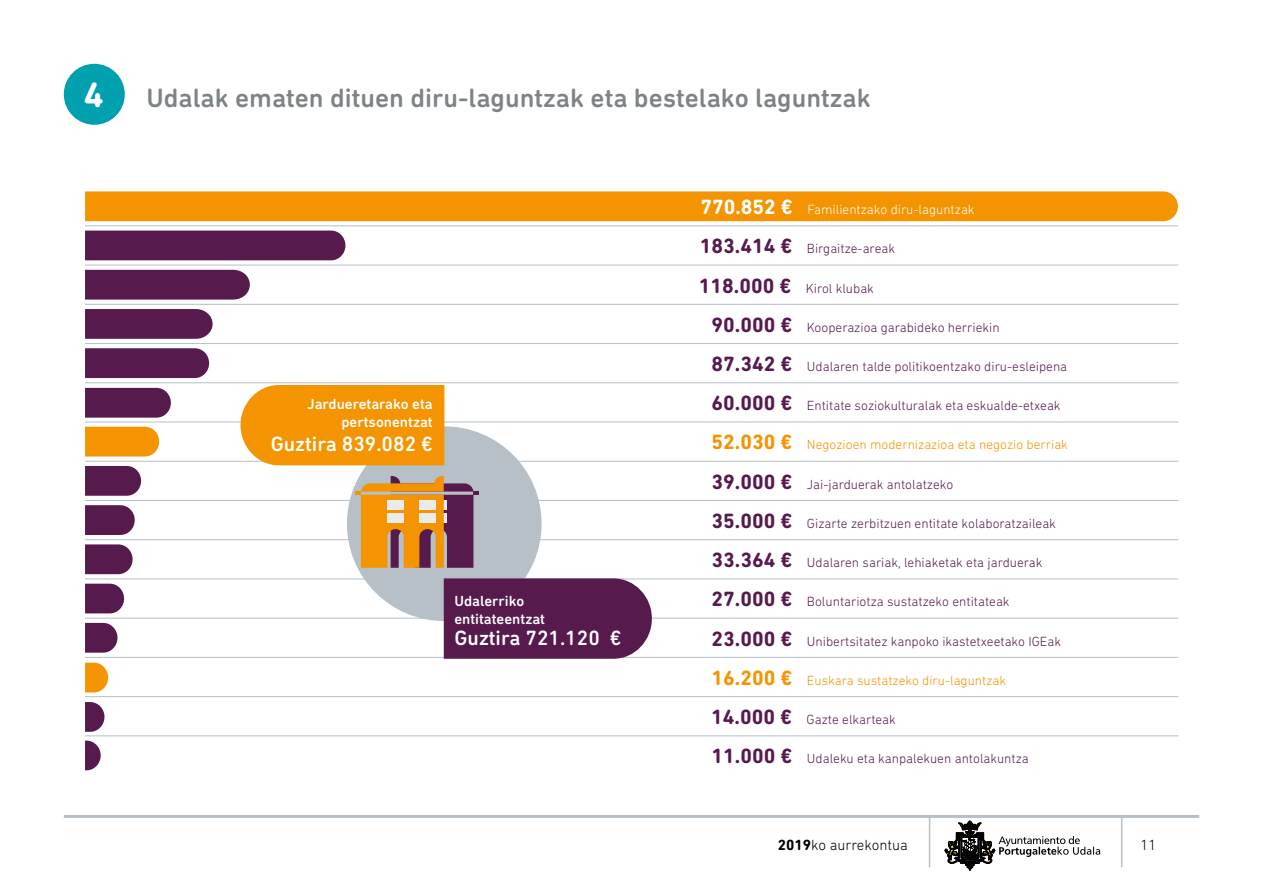
<style>
.page{position:relative;width:1263px;height:893px;background:#fff}
.page>*{position:absolute;margin:0;border:0;box-sizing:border-box;transform-origin:0 0}
.t1{font:500 27px "DIN Next Rounded LT Pro";color:#7d8386}
.t2{font:500 21px "DIN Next Rounded LT Pro";color:#fff}
.t3{font:500 15px/18px "DIN Next Rounded LT Pro";color:#fff;text-align:right}
.t4{font:300 15px "DIN Next Rounded LT Pro";color:#000}
.t5{font:300 13.5px "DIN Next Rounded LT Pro";color:#571a4d}
.t6{font:300 13.5px "DIN Next Rounded LT Pro";color:#f49400}
.t7{font:300 13.5px "DIN Next Rounded LT Pro";color:#fff}
.s1{font-weight:700;font-size:36px;color:#fff}
.s2{font-weight:700;font-size:21px}
.s3{font-weight:700}
</style>
<div class="page">
<hr style="left:64px;top:815px;width:1135px;height:3px;background:#b6c0c6">
<hr style="left:929px;top:816px;width:1px;height:51px;background:#b6c0c6">
<hr style="left:1121px;top:816px;width:1px;height:51px;background:#b6c0c6">
<svg style="left:945px;top:821px;width:155px;height:49px"></svg>
<div style="left:85px;top:191px;width:1093px;height:30px;background:#f49400"></div>
<div style="left:64px;top:64px;width:61px;height:61px;background:#00a0af;border-radius:50%"></div>
<hr style="left:85px;top:735px;width:1093px;height:1px;background:#b6c0c6">
<hr style="left:85px;top:225px;width:1093px;height:1px;background:#b6c0c6">
<hr style="left:85px;top:265px;width:1093px;height:1px;background:#b6c0c6">
<hr style="left:85px;top:304px;width:1093px;height:1px;background:#b6c0c6">
<hr style="left:85px;top:343px;width:1093px;height:1px;background:#b6c0c6">
<hr style="left:85px;top:382px;width:1093px;height:1px;background:#b6c0c6">
<hr style="left:85px;top:422px;width:1093px;height:1px;background:#b6c0c6">
<hr style="left:85px;top:461px;width:1093px;height:1px;background:#b6c0c6">
<hr style="left:85px;top:500px;width:1093px;height:1px;background:#b6c0c6">
<hr style="left:85px;top:579px;width:1093px;height:1px;background:#b6c0c6">
<hr style="left:85px;top:539px;width:1093px;height:1px;background:#b6c0c6">
<hr style="left:85px;top:618px;width:1093px;height:1px;background:#b6c0c6">
<hr style="left:85px;top:657px;width:1093px;height:1px;background:#b6c0c6">
<hr style="left:85px;top:696px;width:1093px;height:1px;background:#b6c0c6">
<div style="left:347px;top:426px;width:195px;height:195px;background:#b6c0c6;border-radius:50%"></div>
<svg style="left:355px;top:476px;width:124px;height:92px"></svg>
<div style="left:419px;top:513px;width:17px;height:10px;background:#e9ebec"></div>
<div style="left:387px;top:513px;width:17px;height:10px;background:#e9ebec"></div>
<div style="left:419px;top:500px;width:17px;height:9px;background:#e9ebec"></div>
<div style="left:387px;top:500px;width:17px;height:9px;background:#e9ebec"></div>
<div style="left:85px;top:231px;width:260px;height:29px;background:#571a4d"></div>
<div style="left:85px;top:270px;width:165px;height:30px;background:#571a4d"></div>
<svg style="left:85px;top:309px;width:128px;height:30px;background:#5d2253"></svg>
<div style="left:85px;top:348px;width:124px;height:30px;background:#571a4d"></div>
<div style="left:241px;top:385px;width:203px;height:80px;background:#f49400"></div>
<div style="left:444px;top:578px;width:208px;height:81px;background:#571a4d"></div>
<div style="left:85px;top:427px;width:74px;height:29px;background:#f49400"></div>
<svg style="left:85px;top:466px;width:56px;height:30px;background:#612858"></svg>
<svg style="left:85px;top:388px;width:86px;height:30px;background:#5f2555"></svg>
<svg style="left:85px;top:505px;width:50px;height:30px"></svg>
<svg style="left:85px;top:544px;width:48px;height:30px"></svg>
<svg style="left:85px;top:584px;width:39px;height:29px"></svg>
<svg style="left:85px;top:623px;width:32px;height:30px"></svg>
<svg style="left:85px;top:663px;width:23px;height:29px"></svg>
<svg style="left:85px;top:702px;width:19px;height:30px"></svg>
<svg style="left:85px;top:741px;width:16px;height:29px"></svg>
<h1 class="t1" style="left:84px;top:82px;width:788px"><span class="s1">4</span> Udalak ematen dituen diru-laguntzak eta bestelako laguntzak</h1>
<p class="t7" style="left:700px;top:202px;width:276px"><span class="s2">770.852 €</span> Familientzako diru-laguntzak</p>
<p class="t5" style="left:700px;top:241px;width:197px"><span class="s2">183.414 €</span> Birgaitze-areak</p>
<p class="t5" style="left:699px;top:280px;width:177px"><span class="s2">118.000 €</span> Kirol klubak</p>
<p class="t5" style="left:712px;top:319px;width:290px"><span class="s2">90.000 €</span> Kooperazioa garabideko herriekin</p>
<p class="t3" style="left:307px;top:395px;width:127px">Jardueretarako eta pertsonentzat</p>
<h2 class="t2" style="left:271px;top:431px;width:164px">Guztira 839.082 €</h2>
<p class="t3" style="left:454px;top:592px;width:92px;text-align:left">Udalerriko entitateentzat</p>
<h2 class="t2" style="left:454px;top:626px;width:169px">Guztira 721.120 €</h2>
<p class="t5" style="left:712px;top:359px;width:357px"><span class="s2">87.342 €</span> Udalaren talde politikoentzako diru-esleipena</p>
<p class="t5" style="left:712px;top:398px;width:350px"><span class="s2">60.000 €</span> Entitate soziokulturalak eta eskualde-etxeak</p>
<p class="t6" style="left:712px;top:437px;width:358px"><span class="s2">52.030 €</span> Negozioen modernizazioa eta negozio berriak</p>
<p class="t5" style="left:712px;top:476px;width:243px"><span class="s2">39.000 €</span> Jai-jarduerak antolatzeko</p>
<p class="t5" style="left:712px;top:516px;width:346px"><span class="s2">35.000 €</span> Gizarte zerbitzuen entitate kolaboratzaileak</p>
<p class="t5" style="left:712px;top:555px;width:332px"><span class="s2">33.364 €</span> Udalaren sariak, lehiaketak eta jarduerak</p>
<p class="t5" style="left:712px;top:594px;width:299px"><span class="s2">27.000 €</span> Boluntariotza sustatzeko entitateak</p>
<p class="t5" style="left:712px;top:633px;width:351px"><span class="s2">23.000 €</span> Unibertsitatez kanpoko ikastetxeetako IGEak</p>
<p class="t6" style="left:712px;top:673px;width:296px"><span class="s2">16.200 €</span> Euskara sustatzeko diru-laguntzak</p>
<p class="t5" style="left:711px;top:712px;width:186px"><span class="s2">14.000 €</span> Gazte elkarteak</p>
<p class="t5" style="left:712px;top:751px;width:319px"><span class="s2">11.000 €</span> Udaleku eta kanpalekuen antolakuntza</p>
<p class="t4" style="left:778px;top:837px;width:132px"><span class="s3">2019</span>ko aurrekontua</p>
<p class="t4" style="left:1140px;top:837px;width:17px">11</p>
</div>
